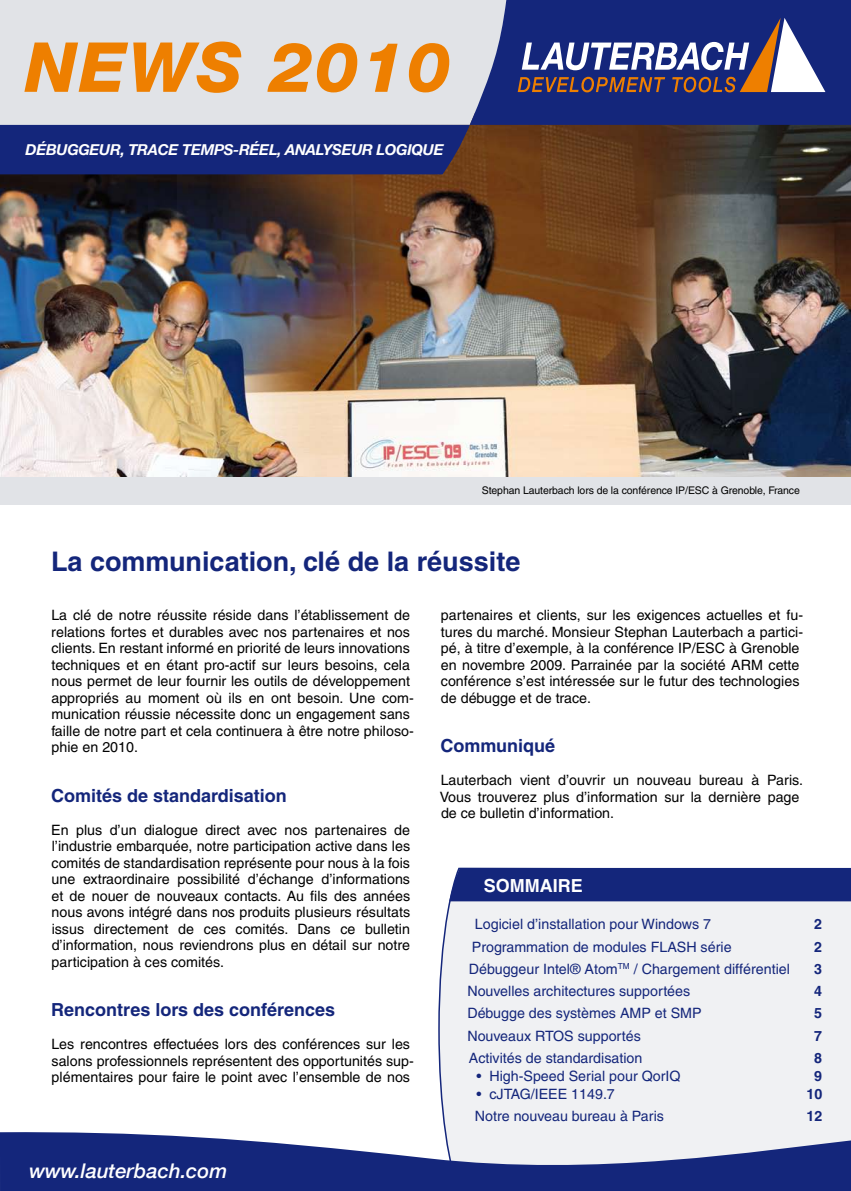
<style>
.page{position:relative;width:851px;height:1191px;background:#fff}
.page>*{position:absolute;margin:0;border:0;box-sizing:border-box;transform-origin:0 0}
.t1{font:italic 800 69px "Helvetica Neue LT";letter-spacing:.035em;color:#ee7f00}
.t2{font:700 27px "Helvetica";color:#14267b}
.t3{font:italic 500 20.25px "Helvetica Neue LT";color:#fff}
.t4{font:700 18px "Helvetica";color:#14267b}
.t5{font:700 18px "Helvetica";color:#fff}
.t6{font:italic 700 15px "Helvetica Neue LT";letter-spacing:-.02em;color:#fff}
.t7{font:14.25px/16.5px "Helvetica";color:#000}
.t8{font:14.25px "Helvetica";color:#14267b}
.t9{font:700 14.25px "Helvetica";color:#14267b}
.t10{font:10.5px "Helvetica";letter-spacing:-.01em;color:#000}
</style>
<div class="page">
<div style="left:0;top:455px;width:850px;height:49px;background:#e1e3e7"></div>
<img style="left:0;top:125px;width:850px;height:351px">
<div style="left:438px;top:867px;width:412px;height:264px;background:#f0f1f3"></div>
<div style="left:449px;top:868px;width:401px;height:33px;background:#14267b"></div>
<svg style="left:0;top:1131px;width:850px;height:60px;fill:#14267b"></svg>
<div style="left:0;top:0;width:469px;height:125px;background:#e1e3e7"></div>
<svg style="left:469px;top:0;width:381px;height:125px;background:#2b3b87"></svg>
<div style="left:0;top:125px;width:469px;height:49px;background:#14267b"></div>
<svg style="left:517px;top:18px;width:308px;height:74px"></svg>
<h1 class="t1" style="left:26px;top:26px;width:427px">NEWS 2010</h1>
<p class="t6" style="left:26px;top:140px;width:419px">DÉBUGGEUR, TRACE TEMPS-RÉEL, ANALYSEUR LOGIQUE</p>
<p class="t10" style="left:481px;top:484px;width:319px">Stephan Lauterbach lors de la conférence IP/ESC à Grenoble, France</p>
<h2 class="t2" style="left:51px;top:545px;width:471px">La communication, clé de la réussite</h2>
<p class="t7" style="left:51px;top:607px;width:364px">La clé de notre réussite réside dans l’établissement de relations fortes et durables avec nos partenaires et nos clients. En restant informé en priorité de leurs innovations techniques et en étant pro-actif sur leurs besoins, cela nous permet de leur fournir les outils de développement appropriés au moment où ils en ont besoin. Une com&shy;munication réussie nécessite donc un engagement sans faille de notre part et cela continuera à être notre philoso&shy;phie en 2010.</p>
<p class="t4" style="left:51px;top:784px;width:237px">Comités de standardisation</p>
<p class="t7" style="left:51px;top:821px;width:360px;text-align:justify">En plus d’un dialogue direct avec nos partenaires de l’industrie embarquée, notre participation active dans les comités de standardisation représente pour nous à la fois une extraordinaire possibilité d’échange d’informations et de nouer de nouveaux contacts. Au fils des années nous avons intégré dans nos produits plusieurs résultats issus directement de ces comités. Dans ce bulletin d’information, nous reviendrons plus en détail sur notre participation à ces comités.</p>
<p class="t4" style="left:51px;top:999px;width:285px">Rencontres lors des conférences</p>
<p class="t7" style="left:51px;top:1036px;width:364px">Les rencontres effectuées lors des conférences sur les salons professionnels représentent des opportunités sup&shy;plémentaires pour faire le point avec l’ensemble de nos</p>
<h3 class="t3" style="left:29px;top:1159px;width:200px">www.lauterbach.com</h3>
<p class="t7" style="left:440px;top:607px;width:364px">partenaires et clients, sur les exigences actuelles et fu&shy;tures du marché. Monsieur Stephan Lauterbach a partici&shy;pé, à titre d’exemple, à la conférence IP/ESC à Grenoble en novembre 2009. Parrainée par la société ARM cette conférence s’est intéressée sur le futur des technologies de débugge et de trace.</p>
<p class="t4" style="left:440px;top:735px;width:116px">Communiqué</p>
<p class="t7" style="left:440px;top:772px;width:365px">Lauterbach vient d’ouvrir un nouveau bureau à Paris.<br>Vous trouverez plus d’information sur la dernière page de ce bulletin d’information.</p>
<p class="t5" style="left:484px;top:874px;width:100px">SOMMAIRE</p>
<p class="t8" style="left:475px;top:916px;width:238px">Logiciel d’installation pour Windows 7</p>
<p class="t9" style="left:814px;top:915px;width:9px">2</p>
<p class="t8" style="left:472px;top:938px;width:261px">Programmation de modules FLASH série</p>
<p class="t9" style="left:814px;top:937px;width:9px">2</p>
<p class="t8" style="left:469px;top:960px;width:322px">Débuggeur Intel® Atom<sup>TM</sup> / Chargement différentiel</p>
<p class="t9" style="left:814px;top:960px;width:9px">3</p>
<p class="t8" style="left:467px;top:982px;width:224px">Nouvelles architectures supportées</p>
<p class="t9" style="left:814px;top:982px;width:9px">4</p>
<p class="t8" style="left:467px;top:1005px;width:236px">Débugge des systèmes AMP et SMP</p>
<p class="t9" style="left:814px;top:1004px;width:9px">5</p>
<p class="t8" style="left:467px;top:1027px;width:175px">Nouveaux RTOS supportés</p>
<p class="t9" style="left:814px;top:1027px;width:9px">7</p>
<p class="t8" style="left:469px;top:1049px;width:175px">Activités de standardisation</p>
<p class="t9" style="left:814px;top:1049px;width:9px">8</p>
<p class="t8" style="left:476px;top:1067px;width:205px">• High-Speed Serial pour QorIQ</p>
<p class="t9" style="left:814px;top:1067px;width:9px">9</p>
<p class="t8" style="left:476px;top:1085px;width:140px">• cJTAG/IEEE 1149.7</p>
<p class="t9" style="left:806px;top:1085px;width:17px">10</p>
<p class="t8" style="left:475px;top:1107px;width:191px">Notre nouveau bureau à Paris</p>
<p class="t9" style="left:806px;top:1107px;width:17px">12</p>
</div>
